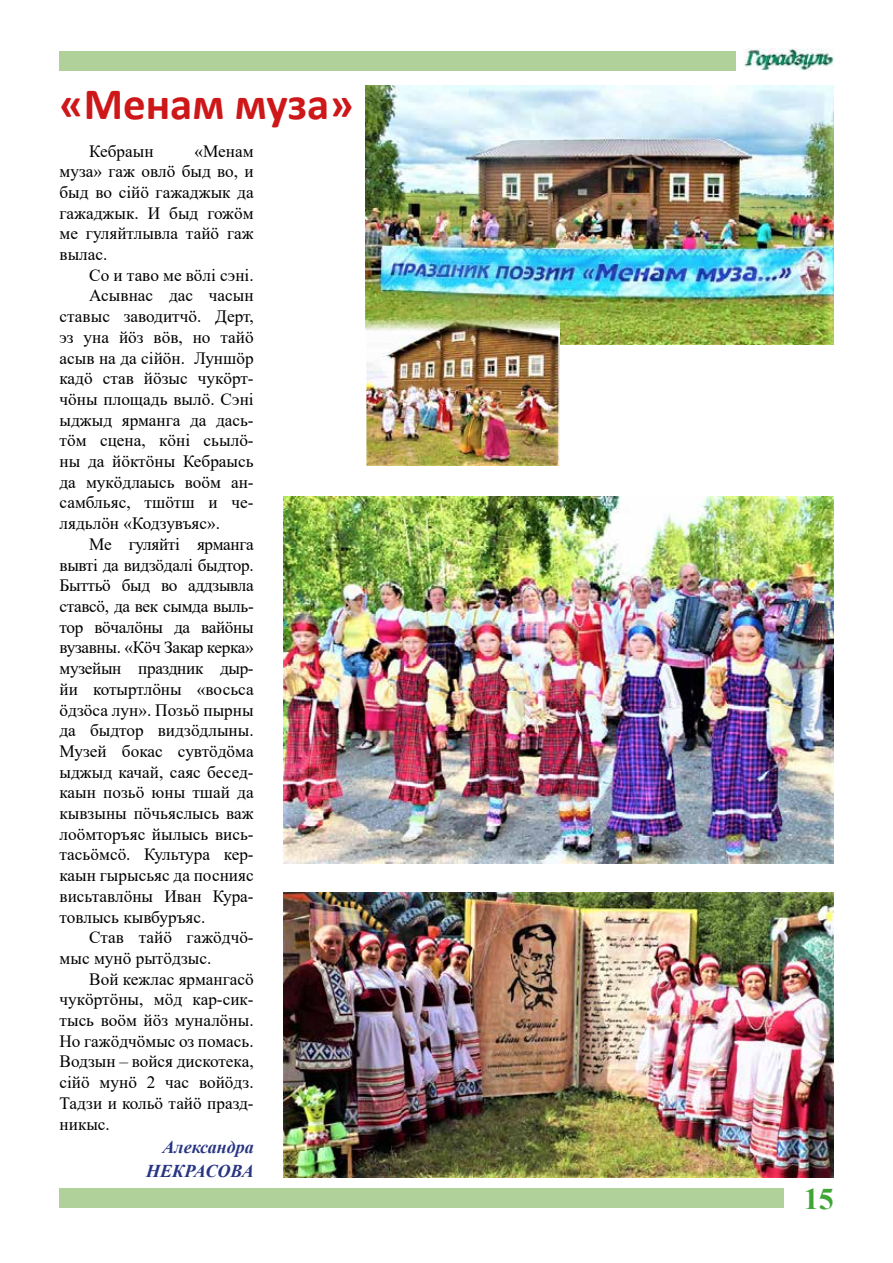
<style>
.page{position:relative;width:893px;height:1263px;background:#fff}
.page>*{position:absolute;margin:0;border:0;box-sizing:border-box;transform-origin:0 0}
.t1{font:700 45px "Calibri";color:#cd1719}
.t2{font:700 30px "Times New Roman";color:#3fa535}
.t3{font:italic 700 18px/23.7px "Times New Roman";color:#283583;text-align:right}
.t4{font:17.25px/20.7px "Times New Roman";color:#000;text-align:justify}
.t5{font:17.25px "Times New Roman";letter-spacing:-.02em;color:#000}
</style>
<div class="page">
<img style="left:744px;top:49px;width:89px;height:21px">
<div style="left:60px;top:1188px;width:724px;height:20px;background:#b0d199"></div>
<div style="left:60px;top:51px;width:676px;height:20px;background:#b0d199"></div>
<img style="left:366px;top:85px;width:467px;height:260px">
<img style="left:283px;top:497px;width:550px;height:366px">
<img style="left:283px;top:893px;width:550px;height:285px">
<img style="left:368px;top:320px;width:189px;height:144px">
<div style="left:365px;top:317px;width:195px;height:150px;border:2px solid #fff"></div>
<h1 class="t1" style="left:60px;top:72px;width:296px">«Менам муза»</h1>
<p class="t4" style="left:89px;top:140px;width:66px">Кебраын</p>
<p class="t4" style="left:60px;top:140px;width:196px;text-indent:135px">«Менам муза» гаж овлӧ быд во, и быд во сійӧ гажаджык да гажаджык. И быд гожӧм ме гуляйтлывла тайӧ гаж вылас.</p>
<p class="t4" style="left:89px;top:264px;width:166px">Со и таво ме вӧлі сэні.</p>
<p class="t4" style="left:89px;top:285px;width:166px">Асывнас дас часын</p>
<p class="t4" style="left:60px;top:305px;width:196px">ставыс заводитчӧ. Дерт,</p>
<p class="t4" style="left:60px;top:326px;width:196px">эз уна йӧз вӧв, но тайӧ</p>
<p class="t4" style="left:60px;top:347px;width:196px">асыв на да сійӧн. Луншӧр</p>
<p class="t4" style="left:60px;top:368px;width:196px">кадӧ став йӧзыс чукӧрт-</p>
<p class="t4" style="left:60px;top:388px;width:196px">чӧны площадь вылӧ. Сэні</p>
<p class="t4" style="left:60px;top:409px;width:196px">ыджыд ярманга да дась-</p>
<p class="t4" style="left:60px;top:430px;width:196px">тӧм сцена, кӧні сьылӧ-</p>
<p class="t4" style="left:60px;top:450px;width:196px">ны да йӧктӧны Кебраысь</p>
<p class="t4" style="left:60px;top:471px;width:196px">да мукӧдлаысь воӧм ан-</p>
<p class="t4" style="left:60px;top:492px;width:196px">самбльяс, тшӧтш и че-</p>
<p class="t4" style="left:60px;top:512px;width:162px">лядьлӧн «Кодзувъяс».</p>
<p class="t5" style="left:89px;top:532px;width:166px">Ме гуляйті ярманга</p>
<p class="t5" style="left:60px;top:553px;width:196px">вывті да видзӧдалі быдтор.</p>
<p class="t5" style="left:60px;top:573px;width:196px">Быттьӧ быд во аддзывла</p>
<p class="t5" style="left:60px;top:594px;width:196px">ставсӧ, да век сымда выль-</p>
<p class="t5" style="left:60px;top:615px;width:196px">тор вӧчалӧны да вайӧны</p>
<p class="t5" style="left:60px;top:635px;width:196px">вузавны. «Кӧч Закар керка»</p>
<p class="t5" style="left:60px;top:656px;width:196px">музейын праздник дыр-</p>
<p class="t4" style="left:60px;top:678px;width:196px">йи котыртлӧны «восьса</p>
<p class="t4" style="left:60px;top:699px;width:196px">ӧдзӧса лун». Позьӧ пырны</p>
<p class="t4" style="left:60px;top:719px;width:196px">да быдтор видзӧдлыны.</p>
<p class="t4" style="left:60px;top:740px;width:196px">Музей бокас сувтӧдӧма</p>
<p class="t4" style="left:60px;top:761px;width:196px">ыджыд качай, саяс бесед-</p>
<p class="t4" style="left:60px;top:782px;width:196px">каын позьӧ юны тшай да</p>
<p class="t4" style="left:60px;top:802px;width:196px">кывзыны пӧчьяслысь важ</p>
<p class="t4" style="left:60px;top:823px;width:196px">лоӧмторъяс йылысь вись-</p>
<p class="t4" style="left:60px;top:844px;width:196px">тасьӧмсӧ. Культура кер-</p>
<p class="t4" style="left:60px;top:864px;width:196px">каын гырысьяс да поснияс</p>
<p class="t4" style="left:60px;top:885px;width:196px">висьтавлӧны Иван Кура-</p>
<p class="t4" style="left:60px;top:906px;width:147px">товлысь кывбуръяс.</p>
<p class="t4" style="left:89px;top:926px;width:166px">Став тайӧ гажӧдчӧ-</p>
<p class="t4" style="left:60px;top:947px;width:153px">мыс мунӧ рытӧдзыс.</p>
<p class="t4" style="left:89px;top:968px;width:166px">Вой кежлас ярмангасӧ</p>
<p class="t4" style="left:60px;top:989px;width:196px">чукӧртӧны, мӧд кар-сик-</p>
<p class="t4" style="left:60px;top:1009px;width:196px">тысь воӧм йӧз муналӧны.</p>
<p class="t4" style="left:60px;top:1030px;width:196px">Но гажӧдчӧмыс оз помась.</p>
<p class="t4" style="left:60px;top:1051px;width:196px">Водзын – войся дискотека,</p>
<p class="t4" style="left:60px;top:1071px;width:196px">сійӧ мунӧ 2 час войӧдз.</p>
<p class="t4" style="left:60px;top:1092px;width:196px">Тадзи и кольӧ тайӧ празд-</p>
<p class="t4" style="left:60px;top:1113px;width:52px">никыс.</p>
<p class="t3" style="left:146px;top:1135px;width:109px">Александра<br>НЕКРАСОВА</p>
<h2 class="t2" style="left:804px;top:1177px;width:31px">15</h2>
</div>
